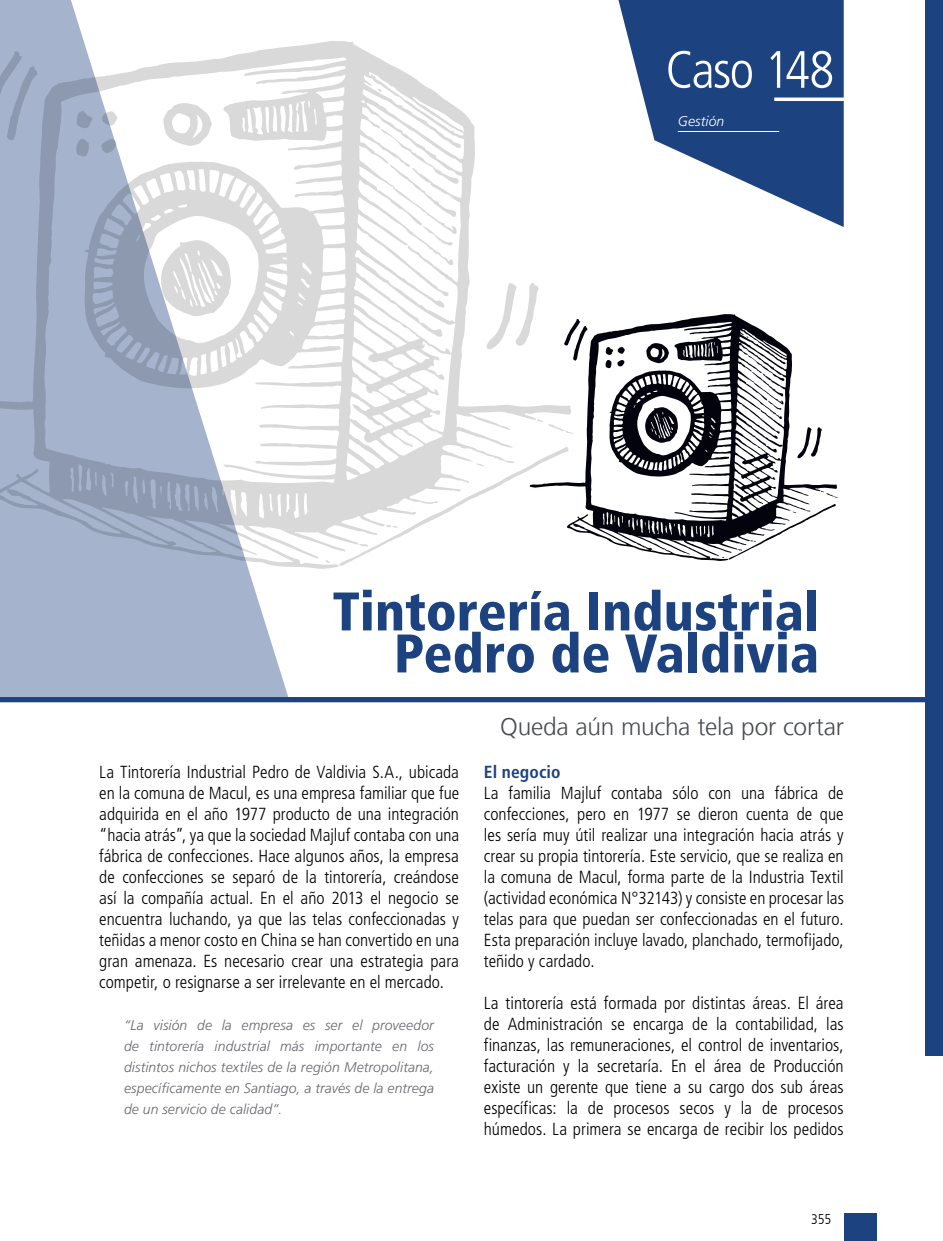
<style>
.page{position:relative;width:943px;height:1241px;background:#fff}
.page>*{position:absolute;margin:0;border:0;box-sizing:border-box;transform-origin:0 0}
.t1{font:900 condensed 54.25px/42px "Frutiger";color:#1c4280;text-align:right}
.t2{font:300 condensed 52.5px "Frutiger";letter-spacing:-.035em;color:#fff}
.t3{font:300 24.5px "Frutiger LT";letter-spacing:-.01em;color:#494b52}
.t4{font:300 condensed 17.5px/21px "Frutiger";color:#000001;text-align:justify}
.t5{font:700 condensed 17.5px "Frutiger";letter-spacing:.01em;color:#1c4280}
.t6{font:italic 300 14px/21px "Frutiger";letter-spacing:.005em;color:#68686f;text-align:justify}
.t7{font:italic 300 14px "Frutiger";letter-spacing:.005em;color:#fff}
.t8{font:300 condensed 14px "Frutiger LT";color:#000001}
</style>
<div class="page">
<div style="left:925px;top:0;width:18px;height:1055px;background:#1c4280"></div>
<div style="left:843px;top:1212px;width:33px;height:28px;background:#1c4280"></div>
<svg style="left:0;top:0;width:288px;height:697px;fill:#a5b4cc"></svg>
<div style="left:0;top:697px;width:943px;height:5px;background:#1c4280"></div>
<svg style="left:618px;top:0;width:225px;height:227px;fill:#1c4280"></svg>
<hr style="left:774px;top:97px;width:138px;height:4px;background:#fff">
<hr style="left:677px;top:131px;width:102px;height:1px;background:#fff">
<svg style="left:573px;top:314px;width:264px;height:247px"></svg>
<svg style="left:573px;top:319px;width:14px;height:41px"></svg>
<svg style="left:646px;top:342px;width:23px;height:21px"></svg>
<svg style="left:605px;top:346px;width:20px;height:22px"></svg>
<svg style="left:748px;top:355px;width:36px;height:55px"></svg>
<svg style="left:644px;top:407px;width:34px;height:36px"></svg>
<svg style="left:797px;top:427px;width:25px;height:31px"></svg>
<svg style="left:722px;top:491px;width:116px;height:69px"></svg>
<svg style="left:0;top:41px;width:573px;height:528px"></svg>
<svg style="left:0;top:51px;width:38px;height:89px;background:#9eadc4"></svg>
<svg style="left:377px;top:88px;width:5px;height:4px"></svg>
<svg style="left:163px;top:102px;width:50px;height:44px"></svg>
<svg style="left:76px;top:109px;width:18px;height:21px"></svg>
<svg style="left:100px;top:109px;width:17px;height:17px"></svg>
<svg style="left:75px;top:137px;width:14px;height:20px"></svg>
<svg style="left:100px;top:137px;width:18px;height:18px"></svg>
<svg style="left:381px;top:129px;width:78px;height:88px"></svg>
<svg style="left:422px;top:226px;width:33px;height:21px"></svg>
<svg style="left:160px;top:239px;width:71px;height:78px"></svg>
<svg style="left:486px;top:282px;width:53px;height:68px"></svg>
<svg style="left:536px;top:419px;width:38px;height:15px"></svg>
<svg style="left:338px;top:446px;width:230px;height:120px"></svg>
<svg style="left:325px;top:560px;width:5px;height:3px"></svg>
<h2 class="t2" style="left:665px;top:40px;width:170px">Caso 148</h2>
<p class="t7" style="left:677px;top:113px;width:48px">Gestión</p>
<h1 class="t1" style="left:332px;top:590px;width:488px">Tintorería Industrial<br>Pedro de Valdivia</h1>
<p class="t4" style="left:99px;top:761px;width:361px">La Tintorería Industrial Pedro de Valdivia S.A., ubicada en la comuna de Macul, es una empresa familiar que fue adquirida en el año 1977 producto de una integración “hacia atrás”, ya que la sociedad Majluf contaba con una fábrica de confecciones. Hace algunos años, la empresa de confecciones se separó de la tintorería, creándose así la compañía actual. En el año 2013 el negocio se encuentra luchando, ya que las telas confeccionadas y teñidas a menor costo en China se han convertido en una gran amenaza. Es necesario crear una estrategia para competir, o resignarse a ser irrelevante en el mercado.</p>
<p class="t6" style="left:124px;top:1014px;width:311px">“La visión de la empresa es ser el proveedor de tintorería industrial más importante en los distintos nichos textiles de la región Metropolitana, específicamente en Santiago, a través de la entrega de un servicio de calidad”.</p>
<h3 class="t3" style="left:500px;top:713px;width:345px">Queda aún mucha tela por cortar</h3>
<p class="t5" style="left:484px;top:761px;width:78px">El negocio</p>
<p class="t4" style="left:484px;top:782px;width:361px">La familia Majluf contaba sólo con una fábrica de confecciones, pero en 1977 se dieron cuenta de que les sería muy útil realizar una integración hacia atrás y crear su propia tintorería. Este servicio, que se realiza en la comuna de Macul, forma parte de la Industria Textil (actividad económica N°32143) y consiste en procesar las telas para que puedan ser confeccionadas en el futuro.<br>Esta preparación incluye lavado, planchado, termofijado, teñido y cardado.</p>
<p class="t4" style="left:484px;top:992px;width:361px">La tintorería está formada por distintas áreas. El área de Administración se encarga de la contabilidad, las finanzas, las remuneraciones, el control de inventarios, facturación y la secretaría. En el área de Producción existe un gerente que tiene a su cargo dos sub áreas específicas: la de procesos secos y la de procesos húmedos. La primera se encarga de recibir los pedidos</p>
<p class="t8" style="left:811px;top:1210px;width:22px">355</p>
</div>
